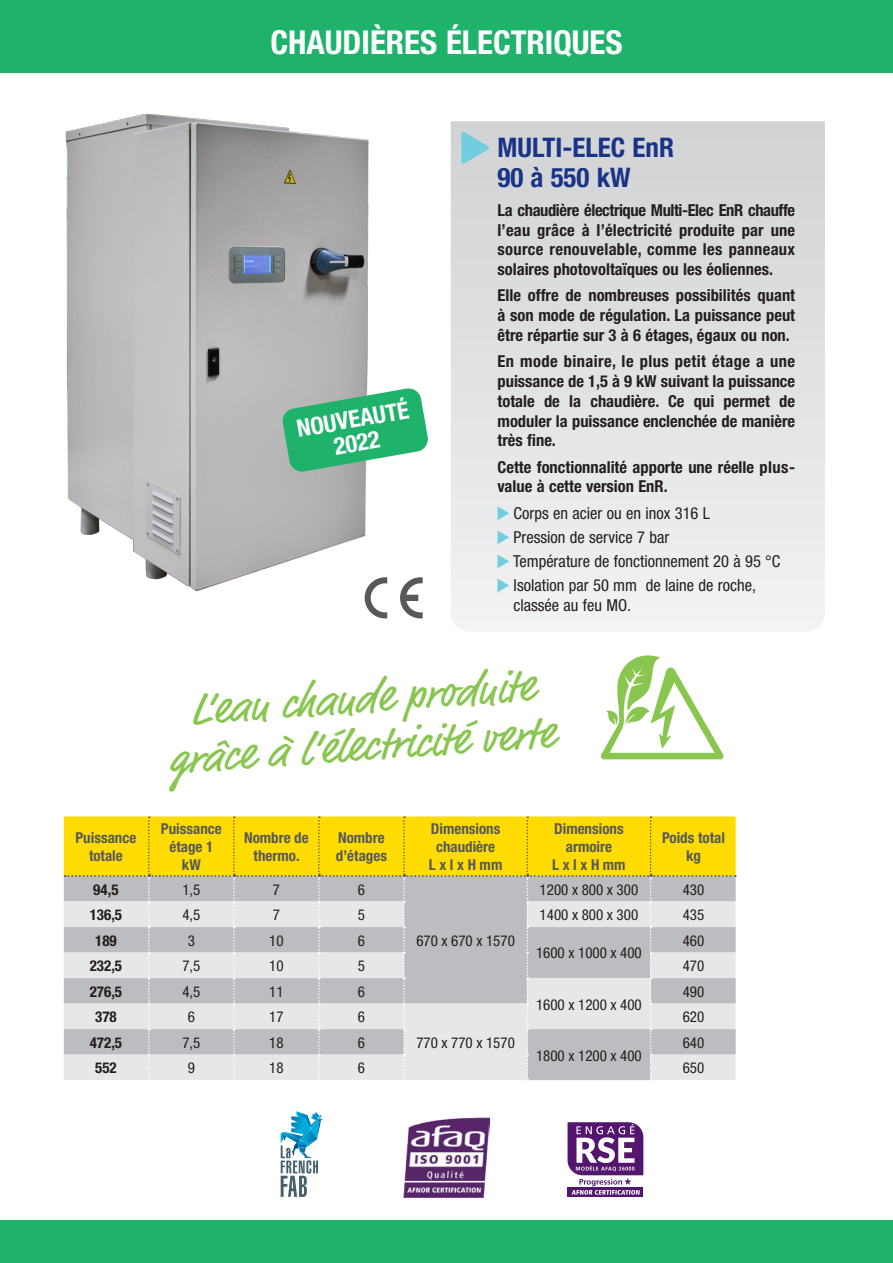
<style>
.page{position:relative;width:893px;height:1263px;background:#fff}
.page>*{position:absolute;margin:0;border:0;box-sizing:border-box;transform-origin:0 0}
.Grand_Titre{font:45px/48px "Market Pro";color:#89c650;text-align:center}
.Grand_Titre-2{font:700 condensed 33px "Helvetica Neue";color:#fff}
.Titre{font:700 condensed 27px/30px "Helvetica Neue";color:#193487}
.t1{font:700 condensed 24px/24px "Helvetica Neue";color:#fff;text-align:center}
.Texte{font:700 condensed 16.5px/19.8px "Helvetica Neue";color:#231f20;text-align:justify}
.Texte-2{font:condensed 16.5px/19.8px "Helvetica Neue";color:#231f20}
.Texte_taleau{font:condensed 15px "Helvetica Neue";color:#231f20}
.Titre_tableau{font:700 condensed 15px/18px "Helvetica Neue";color:#57585a;text-align:center}
.Texte_tableau_modèle{font:700 condensed 15px "Helvetica Neue";color:#231f20}
</style>
<div class="page">
<div style="left:0;top:0;width:893px;height:72px;background:#1eb26a"></div>
<svg style="left:451px;top:121px;width:374px;height:510px;background:#e1e2e3"></svg>
<img style="left:65px;top:113px;width:304px;height:487px">
<svg style="left:497px;top:506px;width:12px;height:14px"></svg>
<svg style="left:497px;top:530px;width:12px;height:14px"></svg>
<svg style="left:497px;top:554px;width:12px;height:14px"></svg>
<svg style="left:497px;top:579px;width:12px;height:13px"></svg>
<svg style="left:461px;top:131px;width:28px;height:33px"></svg>
<svg style="left:64px;top:816px;width:672px;height:264px;background:#d9d2a3"></svg>
<svg style="left:365px;top:577px;width:22px;height:41px"></svg>
<svg style="left:400px;top:577px;width:23px;height:41px"></svg>
<svg style="left:601px;top:655px;width:123px;height:104px"></svg>
<svg style="left:281px;top:1111px;width:42px;height:86px"></svg>
<div style="left:568px;top:1187px;width:75px;height:10px;background:#53156d"></div>
<svg style="left:568px;top:1122px;width:75px;height:73px"></svg>
<img style="left:403px;top:1118px;width:86px;height:79px">
<div style="left:0;top:1220px;width:893px;height:43px;background:#1eb26a"></div>
<svg style="left:282px;top:387px;width:146px;height:86px;background:#54bb89"></svg>
<p class="Grand_Titre-2" style="left:270px;top:23px;width:354px">CHAUDIÈRES ÉLECTRIQUES</p>
<p class="t1" style="left:295px;top:417px;width:115px;rotate:-10deg">NOUVEAUTÉ<br>2022</p>
<p class="Titre" style="left:497px;top:133px;width:178px">MULTI-ELEC EnR<br>90 à 550 kW</p>
<p class="Texte" style="left:497px;top:200px;width:299px">La chaudière électrique Multi-Elec EnR chauffe l’eau grâce à l’électricité produite par une source renouvelable, comme les panneaux solaires photovoltaïques ou les éoliennes.</p>
<p class="Texte" style="left:497px;top:285px;width:299px">Elle offre de nombreuses possibilités quant à son mode de régulation. La puissance peut être répartie sur 3 à 6 étages, égaux ou non.</p>
<p class="Texte" style="left:497px;top:351px;width:299px">En mode binaire, le plus petit étage a une puissance de 1,5 à 9 kW suivant la puissance totale de la chaudière. Ce qui permet de moduler la puissance enclenchée de manière très fine.</p>
<p class="Texte" style="left:497px;top:457px;width:299px">Cette fonctionnalité apporte une réelle plus&shy;value à cette version EnR.</p>
<p class="Texte-2" style="left:514px;top:503px;width:198px">Corps en acier ou en inox 316 L</p>
<p class="Texte-2" style="left:514px;top:527px;width:157px">Pression de service 7 bar</p>
<p class="Texte-2" style="left:513px;top:551px;width:269px">Température de fonctionnement 20 à 95 °C</p>
<p class="Texte-2" style="left:514px;top:575px;width:244px">Isolation par 50 mm de laine de roche, classée au feu MO.</p>
<p class="Grand_Titre" style="left:164px;top:689px;width:387px;rotate:-4deg">L’eau chaude produite grâce à l’électricité verte</p>
<p class="Titre_tableau" style="left:76px;top:828px;width:62px">Puissance totale</p>
<p class="Titre_tableau" style="left:161px;top:819px;width:62px">Puissance étage 1 kW</p>
<p class="Titre_tableau" style="left:244px;top:828px;width:66px">Nombre de thermo.</p>
<p class="Titre_tableau" style="left:336px;top:828px;width:53px;text-align:left">Nombre d’étages</p>
<p class="Titre_tableau" style="left:429px;top:819px;width:75px">Dimensions chaudière<br>L x l x H mm</p>
<p class="Titre_tableau" style="left:552px;top:819px;width:75px">Dimensions armoire<br>L x l x H mm</p>
<p class="Titre_tableau" style="left:662px;top:828px;width:64px">Poids total</p>
<p class="Titre_tableau" style="left:686px;top:846px;width:16px">kg</p>
<p class="Texte_tableau_modèle" style="left:93px;top:881px;width:27px">94,5</p>
<p class="Texte_taleau" style="left:182px;top:881px;width:19px">1,5</p>
<p class="Texte_taleau" style="left:273px;top:881px;width:9px">7</p>
<p class="Texte_taleau" style="left:358px;top:881px;width:9px">6</p>
<p class="Texte_taleau" style="left:540px;top:881px;width:100px">1200 x 800 x 300</p>
<p class="Texte_taleau" style="left:683px;top:881px;width:23px">430</p>
<p class="Texte_tableau_modèle" style="left:90px;top:906px;width:34px">136,5</p>
<p class="Texte_taleau" style="left:182px;top:906px;width:19px">4,5</p>
<p class="Texte_taleau" style="left:273px;top:906px;width:9px">7</p>
<p class="Texte_taleau" style="left:358px;top:906px;width:9px">5</p>
<p class="Texte_taleau" style="left:540px;top:906px;width:100px">1400 x 800 x 300</p>
<p class="Texte_taleau" style="left:683px;top:906px;width:23px">435</p>
<p class="Texte_tableau_modèle" style="left:95px;top:931px;width:23px">189</p>
<p class="Texte_taleau" style="left:188px;top:932px;width:9px">3</p>
<p class="Texte_taleau" style="left:269px;top:932px;width:16px">10</p>
<p class="Texte_taleau" style="left:358px;top:932px;width:9px">6</p>
<p class="Texte_taleau" style="left:536px;top:944px;width:107px">1600 x 1000 x 400</p>
<p class="Texte_taleau" style="left:683px;top:932px;width:23px">460</p>
<p class="Texte_taleau" style="left:416px;top:932px;width:100px">670 x 670 x 1570</p>
<p class="Texte_tableau_modèle" style="left:90px;top:957px;width:34px">232,5</p>
<p class="Texte_taleau" style="left:182px;top:957px;width:19px">7,5</p>
<p class="Texte_taleau" style="left:269px;top:957px;width:16px">10</p>
<p class="Texte_taleau" style="left:358px;top:957px;width:9px">5</p>
<p class="Texte_taleau" style="left:683px;top:957px;width:23px">470</p>
<p class="Texte_tableau_modèle" style="left:90px;top:982px;width:34px">276,5</p>
<p class="Texte_taleau" style="left:182px;top:983px;width:19px">4,5</p>
<p class="Texte_taleau" style="left:269px;top:983px;width:16px">11</p>
<p class="Texte_taleau" style="left:358px;top:983px;width:9px">6</p>
<p class="Texte_taleau" style="left:536px;top:995px;width:107px">1600 x 1200 x 400</p>
<p class="Texte_taleau" style="left:683px;top:983px;width:23px">490</p>
<p class="Texte_tableau_modèle" style="left:95px;top:1008px;width:23px">378</p>
<p class="Texte_taleau" style="left:188px;top:1008px;width:9px">6</p>
<p class="Texte_taleau" style="left:269px;top:1008px;width:16px">17</p>
<p class="Texte_taleau" style="left:358px;top:1008px;width:9px">6</p>
<p class="Texte_taleau" style="left:683px;top:1008px;width:23px">620</p>
<p class="Texte_tableau_modèle" style="left:90px;top:1033px;width:34px">472,5</p>
<p class="Texte_taleau" style="left:182px;top:1034px;width:19px">7,5</p>
<p class="Texte_taleau" style="left:269px;top:1034px;width:16px">18</p>
<p class="Texte_taleau" style="left:358px;top:1034px;width:9px">6</p>
<p class="Texte_taleau" style="left:416px;top:1034px;width:100px">770 x 770 x 1570</p>
<p class="Texte_taleau" style="left:683px;top:1034px;width:23px">640</p>
<p class="Texte_taleau" style="left:536px;top:1046px;width:107px">1800 x 1200 x 400</p>
<p class="Texte_tableau_modèle" style="left:95px;top:1059px;width:23px">552</p>
<p class="Texte_taleau" style="left:188px;top:1059px;width:9px">9</p>
<p class="Texte_taleau" style="left:269px;top:1059px;width:16px">18</p>
<p class="Texte_taleau" style="left:358px;top:1059px;width:9px">6</p>
<p class="Texte_taleau" style="left:683px;top:1059px;width:23px">650</p>
</div>
